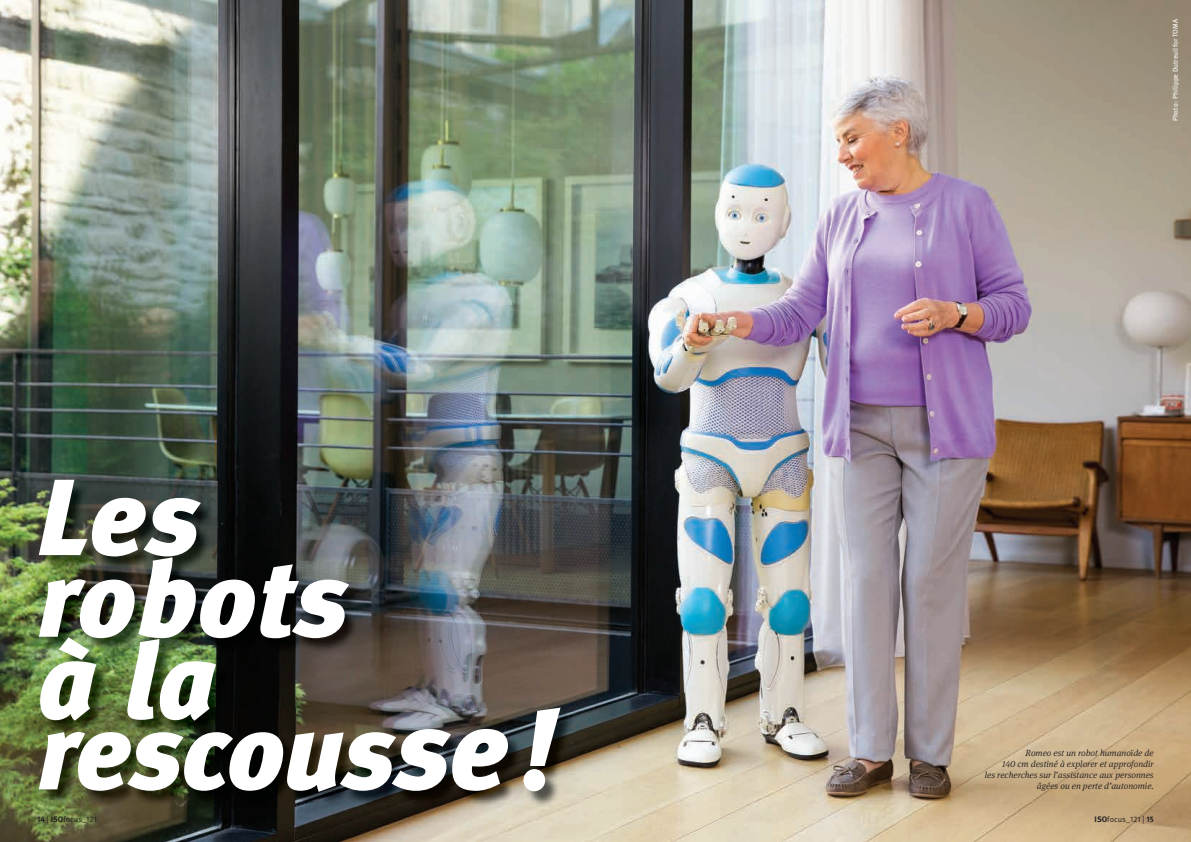
<style>
.page{position:relative;width:1191px;height:842px;background:#fff}
.page>*{position:absolute;margin:0;border:0;box-sizing:border-box;transform-origin:0 0}
.t1{font:italic 900 108px/81.7px "Meta Pro";letter-spacing:-.01em;color:#fff}
.t2{font:italic 300 9px/11px "Meta Serif Pro";color:#231f20;text-align:right}
.t3{font:8px "Meta Pro Norm";color:#231f20}
.t4{font:7px "Meta Pro";color:#fff}
.s1{font-size:114px}
.s2{font-family:"Meta Pro";font-weight:700}
</style>
<div class="page">
<img style="left:0;top:0;width:1191px;height:842px">
<img style="left:41px;top:482px;width:534px;height:325px">
<p class="t4" style="left:1169px;top:121px;width:104px;rotate:-90deg">Photo : Philippe Dutreuil for TOMA</p>
<h1 class="t1" style="left:37px;top:472px;width:314px">Les robots à la</h1>
<h1 class="t1" style="left:37px;top:706px;width:522px">rescous<span class="s1">se !</span></h1>
<p class="t2" style="left:984px;top:747px;width:170px">Romeo est un robot humanoïde de<br>140 cm destiné à explorer et approfondir<br>les recherches sur lʼassistance aux personnes âgées ou en perte dʼautonomie.</p>
<p class="t3" style="left:37px;top:813px;width:61px"><span class="s2">14</span> | <span class="s2">ISO</span>focus_121</p>
<p class="t3" style="left:1094px;top:813px;width:61px"><span class="s2">ISO</span>focus_121 | <span class="s2">15</span></p>
</div>
